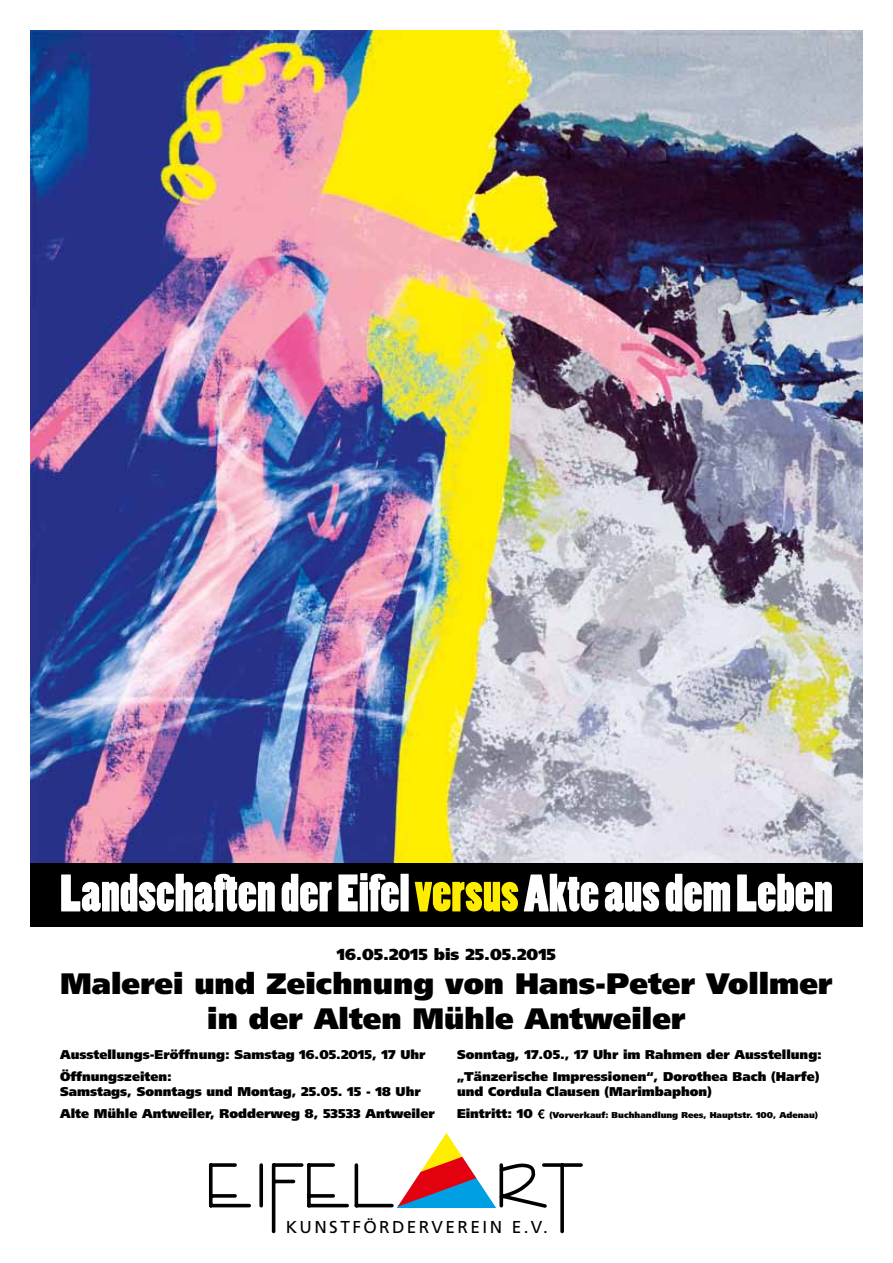
<style>
.page{position:relative;width:893px;height:1263px;background:#fff}
.page>*{position:absolute;margin:0;border:0;box-sizing:border-box;transform-origin:0 0}
.t1{font:49.35px "Poplar Std";color:#fff}
.t2{font:900 29.55px/35.4px "Frutiger";color:#000;text-align:center}
.t3{font:17.25px "Frutiger";letter-spacing:.14em;color:#000}
.t4{font:900 15.9px "Frutiger";color:#000}
.t5{font:900 12.75px/22.2px "Frutiger";color:#000}
.t6{font:900 8.55px "Frutiger";color:#000}
.s1{color:#ffed00}
</style>
<div class="page">
<img style="left:30px;top:30px;width:833px;height:833px">
<div style="left:30px;top:863px;width:833px;height:63px;background:#000"></div>
<svg style="left:209px;top:1133px;width:374px;height:101px"></svg>
<svg style="left:538px;top:1109px;width:7px;height:10px"></svg>
<h1 class="t1" style="left:60px;top:866px;width:774px">Landschaften der Eifel <span class="s1">versus</span> Akte aus dem Leben</h1>
<p class="t4" style="left:337px;top:944px;width:221px">16.05.2015 bis 25.05.2015</p>
<h2 class="t2" style="left:60px;top:965px;width:774px">Malerei und Zeichnung von Hans-Peter Vollmer in der Alten Mühle Antweiler</h2>
<p class="t5" style="left:60px;top:1043px;width:367px">Ausstellungs-Eröffnung: Samstag 16.05.2015, 17 Uhr<br>Öffnungszeiten:</p>
<p class="t5" style="left:60px;top:1080px;width:376px">Samstags, Sonntags und Montag, 25.05. 15 - 18 Uhr<br>Alte Mühle Antweiler, Rodderweg 8, 53533 Antweiler</p>
<p class="t5" style="left:457px;top:1043px;width:366px">Sonntag, 17.05., 17 Uhr im Rahmen der Ausstellung: „Tänzerische Impressionen“, Dorothea Bach (Harfe)</p>
<p class="t5" style="left:457px;top:1080px;width:256px;line-height:22.6px">und Cordula Clausen (Marimbaphon)<br>Eintritt: 10</p>
<p class="t6" style="left:549px;top:1110px;width:270px">(Vorverkauf: Buchhandlung Rees, Hauptstr. 100, Adenau)</p>
<h3 class="t3" style="left:286px;top:1217px;width:264px">KUNSTFÖRDERVEREIN E.V.</h3>
</div>
